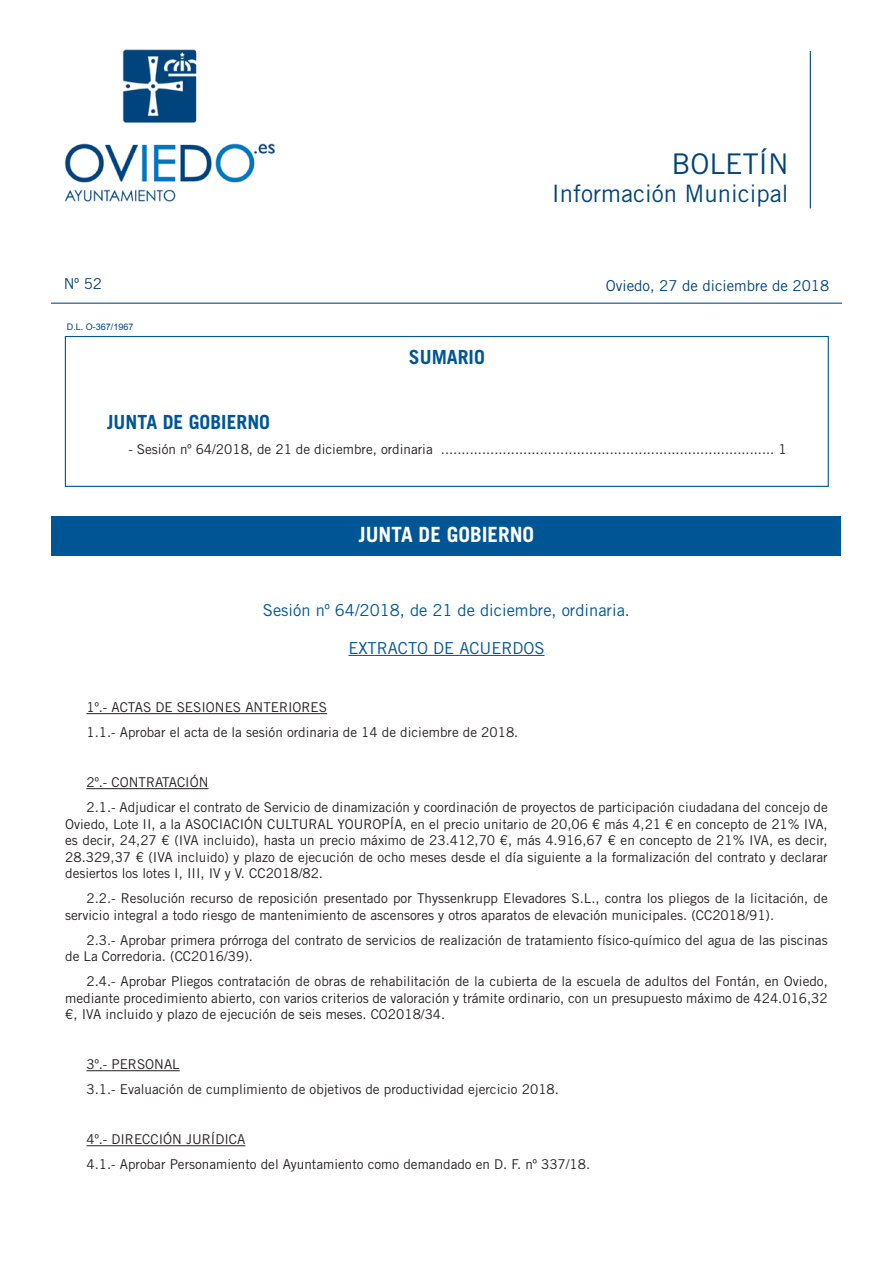
<style>
.page{position:relative;width:893px;height:1263px;background:#fff}
.page>*{position:absolute;margin:0;border:0;box-sizing:border-box;transform-origin:0 0}
.t1{font:28.5px "Trade Gothic LT Std";color:#00447b}
.t2{font:24px "Trade Gothic LT Std";color:#00447b}
.SECCIONES{font:700 21px "Trade Gothic LT Std";color:#fff}
.TITULOS_SUMARIO_trad{font:700 19.5px "Trade Gothic LT Std";color:#005595}
.TÍTULOS_ANUNCIOS_tra{font:700 19.5px "Trade Gothic LT Std";color:#005595}
.SESIONES_trade{font:16.5px "Trade Gothic LT Std";color:#005595}
.EXTRACTO_DE_ACUERDOS{font:16.5px "Trade Gothic LT Std";color:#005595}
.t3{font:15px "Trade Gothic LT Std";color:#00447b}
.TEXTO_BIM_trade{font:13.5px/16.5px "Trade Gothic LT Std";color:#231f20;text-align:justify}
.t4{font:9px "Arial";color:#00447b}
</style>
<div class="page">
<hr style="left:810px;top:51px;width:1px;height:157px;background:#00447b">
<hr style="left:51px;top:303px;width:791px;height:1px;background:#005595">
<img style="left:64px;top:49px;width:211px;height:153px">
<div style="left:65px;top:336px;width:764px;height:151px;border:1px solid #005595"></div>
<hr style="left:348px;top:655px;width:197px;height:1px;background:#005595">
<hr style="left:86px;top:713px;width:241px;height:1px;background:#231f20">
<hr style="left:86px;top:788px;width:123px;height:1px;background:#231f20">
<hr style="left:86px;top:1070px;width:94px;height:1px;background:#231f20">
<hr style="left:86px;top:1145px;width:159px;height:1px;background:#231f20">
<div style="left:52px;top:516px;width:789px;height:39px;background:#005595"></div>
<p class="t3" style="left:64px;top:275px;width:40px">Nº 52</p>
<p class="t4" style="left:67px;top:321px;width:68px">D.L. O-367/1967</p>
<p class="TÍTULOS_ANUNCIOS_tra" style="left:409px;top:345px;width:77px">SUMARIO</p>
<p class="t1" style="left:671px;top:146px;width:119px">BOLETÍN</p>
<p class="t2" style="left:552px;top:179px;width:238px">Información Municipal</p>
<p class="t3" style="left:606px;top:277px;width:225px">Oviedo, 27 de diciembre de 2018</p>
<p class="TITULOS_SUMARIO_trad" style="left:107px;top:410px;width:164px">JUNTA DE GOBIERNO</p>
<p class="TEXTO_BIM_trade" style="left:128px;top:440px;width:660px">- Sesión nº 64/2018, de 21 de diciembre, ordinaria ................................................................................. 1</p>
<p class="SECCIONES" style="left:359px;top:521px;width:177px">JUNTA DE GOBIERNO</p>
<p class="SESIONES_trade" style="left:263px;top:600px;width:368px">Sesión nº 64/2018, de 21 de diciembre, ordinaria.</p>
<p class="EXTRACTO_DE_ACUERDOS" style="left:348px;top:638px;width:198px">EXTRACTO DE ACUERDOS</p>
<p class="TEXTO_BIM_trade" style="left:86px;top:699px;width:242px">1º.- ACTAS DE SESIONES ANTERIORES</p>
<p class="TEXTO_BIM_trade" style="left:86px;top:724px;width:433px">1.1.- Aprobar el acta de la sesión ordinaria de 14 de diciembre de 2018.</p>
<p class="TEXTO_BIM_trade" style="left:86px;top:774px;width:124px">2º.- CONTRATACIÓN</p>
<p class="TEXTO_BIM_trade" style="left:65px;top:799px;width:764px;text-indent:21px">2.1.- Adjudicar el contrato de Servicio de dinamización y coordinación de proyectos de participación ciudadana del concejo de Oviedo, Lote II, a la ASOCIACIÓN CULTURAL YOUROPÍA, en el precio unitario de 20,06 € más 4,21 € en concepto de 21% IVA, es decir, 24,27 € (IVA incluido), hasta un precio máximo de 23.412,70 €, más 4.916,67 € en concepto de 21% IVA, es decir, 28.329,37 € (IVA incluido) y plazo de ejecución de ocho meses desde el día siguiente a la formalización del contrato y declarar desiertos los lotes I, III, IV y V. CC2018/82.</p>
<p class="TEXTO_BIM_trade" style="left:65px;top:890px;width:764px;text-indent:21px">2.2.- Resolución recurso de reposición presentado por Thyssenkrupp Elevadores S.L., contra los pliegos de la licitación, de servicio integral a todo riesgo de mantenimiento de ascensores y otros aparatos de elevación municipales. (CC2018/91).</p>
<p class="TEXTO_BIM_trade" style="left:65px;top:932px;width:764px;text-indent:21px">2.3.- Aprobar primera prórroga del contrato de servicios de realización de tratamiento físico-químico del agua de las piscinas de La Corredoria. (CC2016/39).</p>
<p class="TEXTO_BIM_trade" style="left:65px;top:973px;width:764px;text-indent:21px">2.4.- Aprobar Pliegos contratación de obras de rehabilitación de la cubierta de la escuela de adultos del Fontán, en Oviedo, mediante procedimiento abierto, con varios criterios de valoración y trámite ordinario, con un presupuesto máximo de 424.016,32 €, IVA incluido y plazo de ejecución de seis meses. CO2018/34.</p>
<p class="TEXTO_BIM_trade" style="left:86px;top:1056px;width:95px">3º.- PERSONAL</p>
<p class="TEXTO_BIM_trade" style="left:86px;top:1081px;width:474px">3.1.- Evaluación de cumplimiento de objetivos de productividad ejercicio 2018.</p>
<p class="TEXTO_BIM_trade" style="left:86px;top:1131px;width:160px">4º.- DIRECCIÓN JURÍDICA</p>
<p class="TEXTO_BIM_trade" style="left:86px;top:1156px;width:505px">4.1.- Aprobar Personamiento del Ayuntamiento como demandado en D. F. nº 337/18.</p>
</div>
